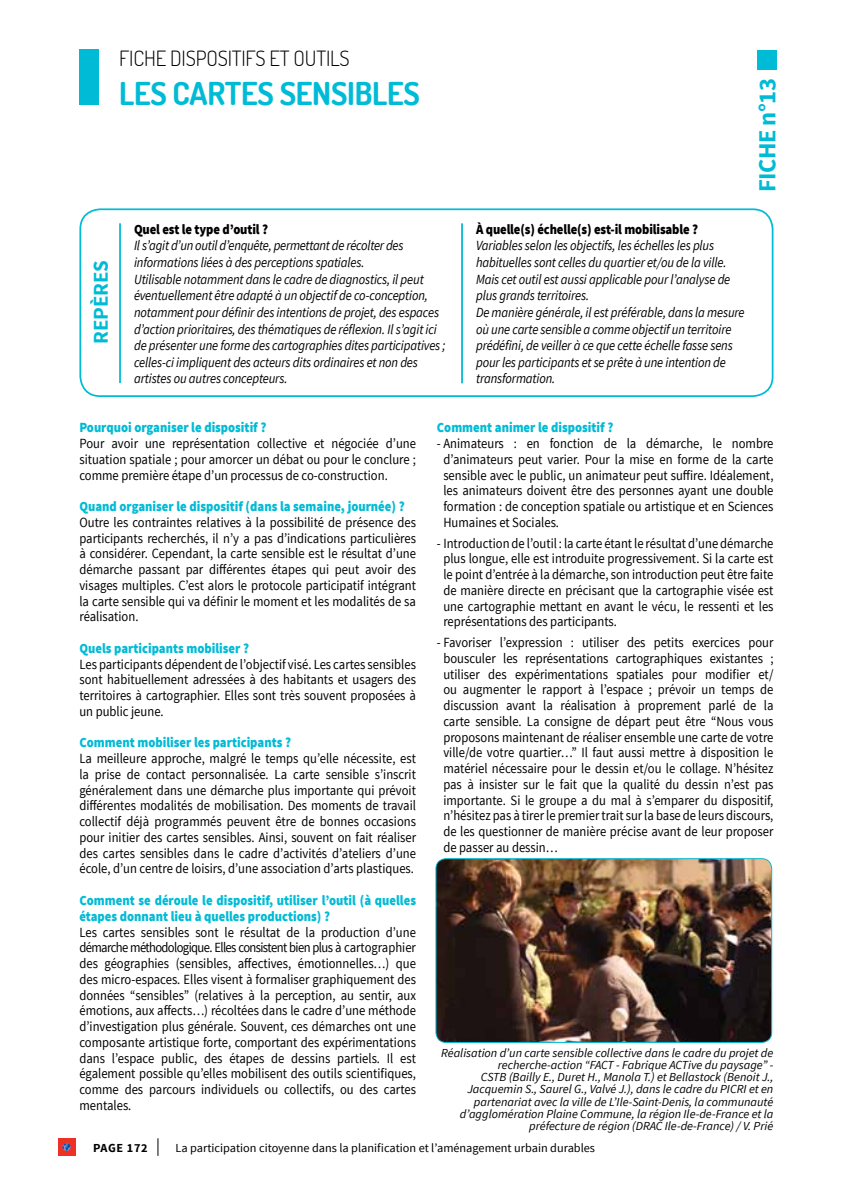
<style>
.page{position:relative;width:844px;height:1191px;background:#fff}
.page>*{position:absolute;margin:0;border:0;box-sizing:border-box;transform-origin:0 0}
.t1{font:700 31.5px "Dosis";letter-spacing:-.01em;color:#00bbd6}
.t2{font:700 24.5px "Source Sans Pro";letter-spacing:-.02em;color:#00bbd6}
.t3{font:300 21px "Dosis";letter-spacing:-.01em;color:#000}
.t4{font:700 21px "Source Sans Pro";letter-spacing:-.01em;color:#00bbd6}
.t5{font:14px/15.8px "Source Sans Pro";color:#000;text-align:justify;scale:.9 1}
.t6{font:italic 14px/16.6px "Source Sans Pro";letter-spacing:-.01em;color:#000;scale:.9 1}
.t7{font:900 14px/15.8px "Source Sans Pro";color:#00bbd6;scale:.9 1}
.t8{font:900 14px "Source Sans Pro";letter-spacing:-.01em;color:#000;scale:.9 1}
.t9{font:italic 12.25px/12.2px "Source Sans Pro";color:#000;text-align:right}
.t10{font:12.25px "Source Sans Pro";color:#000}
.t11{font:700 12.25px "Source Sans Pro";letter-spacing:.05em;color:#000}
</style>
<div class="page">
<svg style="left:158px;top:1138px;width:1px;height:17px"></svg>
<div style="left:58px;top:1138px;width:17px;height:17px;background:#ee3124"></div>
<svg style="left:62px;top:1142px;width:9px;height:9px"></svg>
<div style="left:756px;top:50px;width:20px;height:19px;background:#00bbd6"></div>
<div style="left:79px;top:50px;width:20px;height:55px;background:#00bbd6"></div>
<div style="left:79px;top:208px;width:694px;height:189px;border:2px solid #00bbd6;border-radius:20px"></div>
<hr style="left:119px;top:223px;width:2px;height:160px;background:#00bbd6">
<hr style="left:461px;top:223px;width:2px;height:160px;background:#00bbd6">
<img style="left:436px;top:858px;width:335px;height:184px">
<div style="left:435px;top:858px;width:337px;height:184px;border:1px solid #00bbd6;border-radius:10px"></div>
<h3 class="t3" style="left:119px;top:45px;width:232px">FICHE DISPOSITIFS ET OUTILS</h3>
<h1 class="t1" style="left:119px;top:73px;width:302px">LES CARTES SENSIBLES</h1>
<h2 class="t2" style="left:751px;top:192px;width:115px;rotate:-90deg">FICHE n°13</h2>
<h3 class="t4" style="left:87px;top:344px;width:85px;rotate:-90deg">REPÈRES</h3>
<p class="t8" style="left:134px;top:220px;width:150px">Quel est le type d’outil ?</p>
<p class="t6" style="left:134px;top:237px;width:347px">Il s’agit d’un outil d’enquête, permettant de récolter des informations liées à des perceptions spatiales.<br>Utilisable notamment dans le cadre de diagnostics, il peut éventuellement être adapté à un objectif de co-conception, notamment pour définir des intentions de projet, des espaces d’action prioritaires, des thématiques de réflexion. Il s’agit ici de présenter une forme des cartographies dites participatives ; celles-ci impliquent des acteurs dits ordinaires et non des artistes ou autres concepteurs.</p>
<p class="t8" style="left:476px;top:220px;width:248px">À quelle(s) échelle(s) est-il mobilisable ?</p>
<p class="t6" style="left:476px;top:237px;width:300px">Variables selon les objectifs, les échelles les plus habituelles sont celles du quartier et/ou de la ville.<br>Mais cet outil est aussi applicable pour l’analyse de plus grands territoires.<br>De manière générale, il est préférable, dans la mesure où une carte sensible a comme objectif un territoire prédéfini, de veiller à ce que cette échelle fasse sens pour les participants et se prête à une intention de transformation.</p>
<p class="t7" style="left:79px;top:420px;width:209px">Pourquoi organiser le dispositif ?</p>
<p class="t5" style="left:79px;top:436px;width:375px">Pour avoir une représentation collective et négociée d’une situation spatiale ; pour amorcer un débat ou pour le conclure ; comme première étape d’un processus de co-construction.</p>
<p class="t7" style="left:79px;top:499px;width:363px">Quand organiser le dispositif (dans la semaine, journée) ?</p>
<p class="t5" style="left:79px;top:514px;width:375px">Outre les contraintes relatives à la possibilité de présence des participants recherchés, il n’y a pas d’indications particulières à considérer. Cependant, la carte sensible est le résultat d’une démarche passant par différentes étapes qui peut avoir des visages multiples. C’est alors le protocole participatif intégrant la carte sensible qui va définir le moment et les modalités de sa réalisation.</p>
<p class="t7" style="left:79px;top:641px;width:190px">Quels participants mobiliser ?</p>
<p class="t5" style="left:79px;top:656px;width:375px">Les participants dépendent de l’objectif visé. Les cartes sensibles sont habituellement adressées à des habitants et usagers des territoires à cartographier. Elles sont très souvent proposées à un public jeune.</p>
<p class="t7" style="left:79px;top:735px;width:237px">Comment mobiliser les participants ?</p>
<p class="t5" style="left:79px;top:751px;width:375px">La meilleure approche, malgré le temps qu’elle nécessite, est la prise de contact personnalisée. La carte sensible s’inscrit généralement dans une démarche plus importante qui prévoit différentes modalités de mobilisation. Des moments de travail collectif déjà programmés peuvent être de bonnes occasions pour initier des cartes sensibles. Ainsi, souvent on fait réaliser des cartes sensibles dans le cadre d’activités d’ateliers d’une école, d’un centre de loisirs, d’une association d’arts plastiques.</p>
<p class="t7" style="left:79px;top:893px;width:375px">Comment se déroule le dispositif, utiliser l’outil (à quelles étapes donnant lieu à quelles productions) ?</p>
<p class="t5" style="left:79px;top:924px;width:375px">Les cartes sensibles sont le résultat de la production d’une démarche méthodologique. Elles consistent bien plus à cartographier des géographies (sensibles, affectives, émotionnelles…) que des micro-espaces. Elles visent à formaliser graphiquement des données “sensibles” (relatives à la perception, au sentir, aux émotions, aux affects…) récoltées dans le cadre d’une méthode d’investigation plus générale. Souvent, ces démarches ont une composante artistique forte, comportant des expérimentations dans l’espace public, des étapes de dessins partiels. Il est également possible qu’elles mobilisent des outils scientifiques, comme des parcours individuels ou collectifs, ou des cartes mentales.</p>
<p class="t7" style="left:437px;top:420px;width:197px">Comment animer le dispositif ?</p>
<p class="t5" style="left:443px;top:436px;width:368px;text-indent:-6px">- Animateurs : en fonction de la démarche, le nombre d’animateurs peut varier. Pour la mise en forme de la carte sensible avec le public, un animateur peut suffire. Idéalement, les animateurs doivent être des personnes ayant une double formation : de conception spatiale ou artistique et en Sciences Humaines et Sociales.</p>
<p class="t5" style="left:443px;top:535px;width:368px;text-indent:-6px">- Introduction de l’outil : la carte étant le résultat d’une démarche plus longue, elle est introduite progressivement. Si la carte est le point d’entrée à la démarche, son introduction peut être faite de manière directe en précisant que la cartographie visée est une cartographie mettant en avant le vécu, le ressenti et les représentations des participants.</p>
<p class="t5" style="left:443px;top:635px;width:368px;text-indent:-6px">- Favoriser l’expression : utiliser des petits exercices pour bousculer les représentations cartographiques existantes ; utiliser des expérimentations spatiales pour modifier et/ ou augmenter le rapport à l’espace ; prévoir un temps de discussion avant la réalisation à proprement parlé de la carte sensible. La consigne de départ peut être “Nous vous proposons maintenant de réaliser ensemble une carte de votre ville/de votre quartier…” Il faut aussi mettre à disposition le matériel nécessaire pour le dessin et/ou le collage. N’hésitez pas à insister sur le fait que la qualité du dessin n’est pas importante. Si le groupe a du mal à s’emparer du dispositif, n’hésitez pas à tirer le premier trait sur la base de leurs discours, de les questionner de manière précise avant de leur proposer de passer au dessin…</p>
<p class="t9" style="left:441px;top:1046px;width:333px">Réalisation d’un carte sensible collective dans le cadre du projet de recherche-action “FACT - Fabrique ACTive du paysage” -<br>CSTB (Bailly E., Duret H., Manola T.) et Bellastock (Benoit J., Jacquemin S., Saurel G., Valvé J.), dans le cadre du PICRI et en partenariat avec la ville de L’Ile-Saint-Denis, la communauté d’agglomération Plaine Commune, la région Ile-de-France et la préfecture de région (DRAC Ile-de-France) / V. Prié</p>
<p class="t11" style="left:93px;top:1139px;width:56px">PAGE 172</p>
<p class="t10" style="left:175px;top:1140px;width:421px">La participation citoyenne dans la planification et l’aménagement urbain durables</p>
</div>
